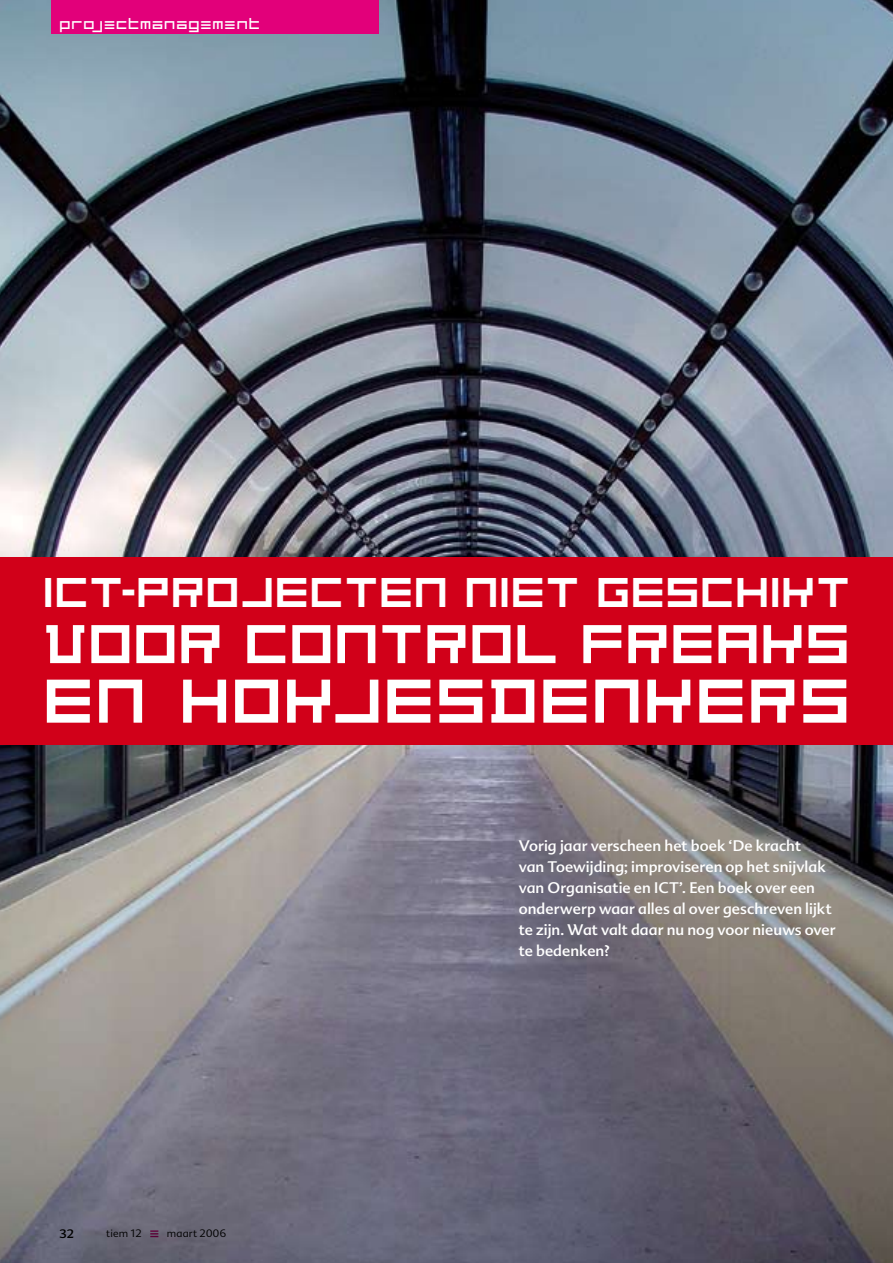
<style>
.page{position:relative;width:893px;height:1263px;background:#fff}
.page>*{position:absolute;margin:0;border:0;box-sizing:border-box;transform-origin:0 0}
.t1{font:64.5px "Vandoesburgat Plain";letter-spacing:.005em;color:#fff}
.t2{font:57px "Vandoesburgat Plain";letter-spacing:-.01em;color:#fff}
.t3{font:43.5px "Vandoesburgat Plain";color:#fff}
.t4{font:15.75px "Unsteady Oversteer";letter-spacing:.065em;color:#fff}
.t5{font:15px/21px "Advert";letter-spacing:.005em;color:#fff}
.t6{font:12px "Advert";color:#000}
.t7{font:300 10.5px "Advert";letter-spacing:.015em;color:#000}
</style>
<div class="page">
<img style="left:0;top:0;width:893px;height:1263px">
<div style="left:0;top:557px;width:893px;height:187px;background:#d10019"></div>
<div style="left:51px;top:0;width:327px;height:34px;background:#e2007a"></div>
<p class="t4" style="left:60px;top:16px;width:202px">projectmanagement</p>
<h3 class="t3" style="left:43px;top:566px;width:809px">ICT-PROJECTEN NIET GESCHIKT</h3>
<h2 class="t2" style="left:43px;top:610px;width:809px">VOOR CONTROL FREAKS</h2>
<h1 class="t1" style="left:43px;top:662px;width:810px">EN HOKJESDENKERS</h1>
<p class="t6" style="left:60px;top:1226px;width:8px">32</p>
<p class="t7" style="left:106px;top:1227px;width:37px">tiem 12</p>
<p class="t7" style="left:167px;top:1227px;width:61px">maart 2006</p>
<p class="t5" style="left:519px;top:835px;width:318px">Vorig jaar verscheen het boek ‘De kracht<br>van Toewijding; improviseren op het snijvlak van Organisatie en ICT’. Een boek over een onderwerp waar alles al over geschreven lijkt te zijn. Wat valt daar nu nog voor nieuws over te bedenken?</p>
</div>
